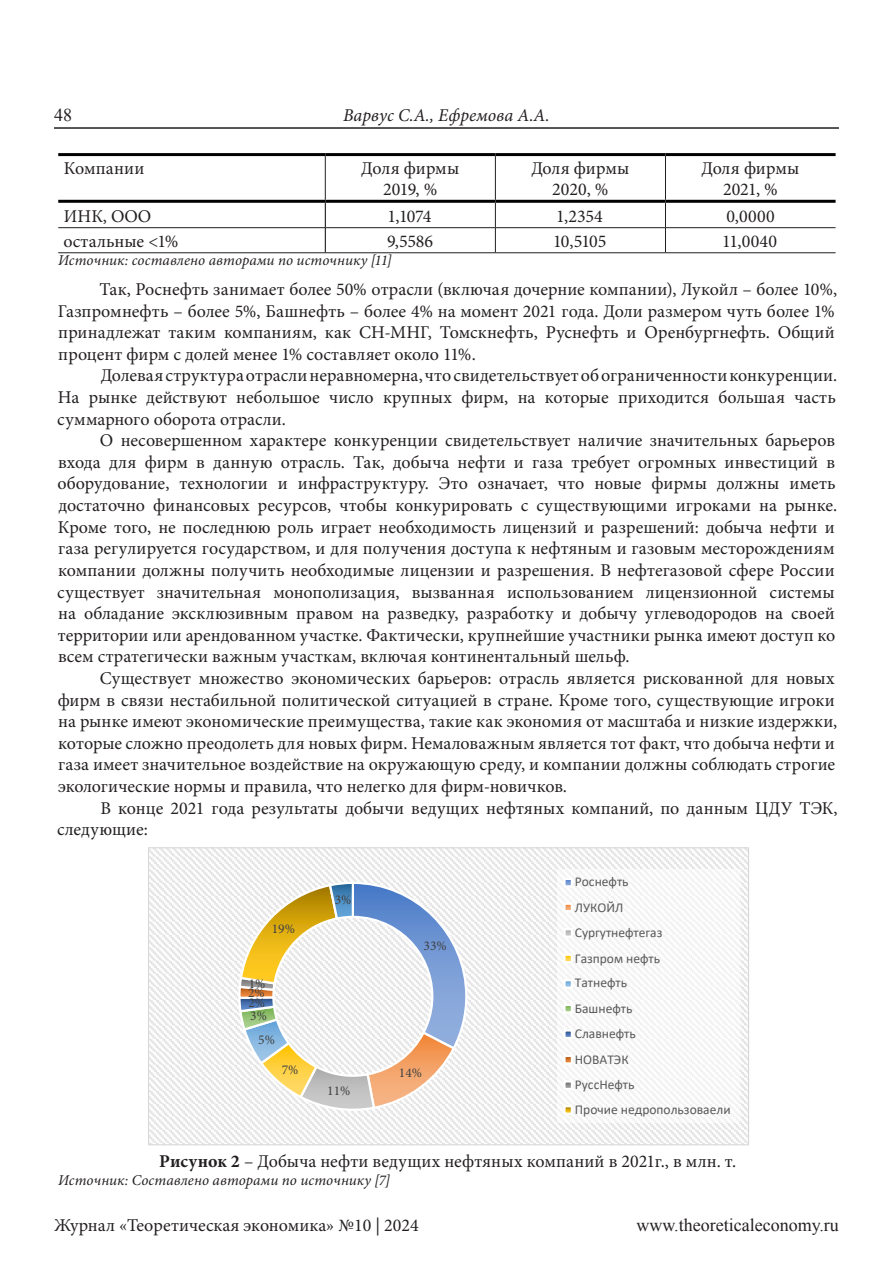
<style>
.page{position:relative;width:893px;height:1263px;background:#fff}
.page>*{position:absolute;margin:0;border:0;box-sizing:border-box;transform-origin:0 0}
.Стиль_абзаца_1{font:18px/21.6px "Minion Pro";letter-spacing:.005em;color:#231f20}
.Заголовок_рис{font:18px "Minion Pro";letter-spacing:.01em;color:#231f20}
.t1{font:18px "Times New Roman";color:#231f20}
.t2{font:italic 18px "Minion Pro";color:#231f20}
.источник{font:italic 15px "Minion Pro";letter-spacing:.005em;color:#231f20}
.t3{font:13.5px/25.3px "Calibri";color:#595959}
.t4{font:13.5px "Minion Pro";color:#404040}
.s1{font-weight:700}
</style>
<div class="page">
<hr style="left:54px;top:127px;width:785px;height:2px;background:#231f20">
<hr style="left:58px;top:153px;width:267px;height:3px;background:#000">
<hr style="left:325px;top:153px;width:170px;height:3px;background:#000">
<hr style="left:495px;top:153px;width:170px;height:3px;background:#000">
<hr style="left:665px;top:153px;width:171px;height:3px;background:#000">
<hr style="left:58px;top:200px;width:267px;height:3px;background:#000">
<hr style="left:325px;top:200px;width:170px;height:3px;background:#000">
<hr style="left:495px;top:200px;width:170px;height:3px;background:#000">
<hr style="left:665px;top:200px;width:171px;height:3px;background:#000">
<svg style="left:325px;top:203px;width:1px;height:49px"></svg>
<hr style="left:58px;top:227px;width:267px;height:1px;background:#231f20">
<hr style="left:325px;top:227px;width:170px;height:1px;background:#231f20">
<hr style="left:495px;top:227px;width:170px;height:1px;background:#231f20">
<svg style="left:495px;top:203px;width:1px;height:49px"></svg>
<hr style="left:665px;top:227px;width:171px;height:1px;background:#231f20">
<svg style="left:665px;top:203px;width:1px;height:49px"></svg>
<hr style="left:58px;top:252px;width:267px;height:1px;background:#231f20">
<hr style="left:325px;top:252px;width:170px;height:1px;background:#231f20">
<hr style="left:495px;top:252px;width:170px;height:1px;background:#231f20">
<hr style="left:665px;top:252px;width:171px;height:1px;background:#231f20">
<hr style="left:325px;top:156px;width:1px;height:44px;background:#231f20">
<hr style="left:495px;top:156px;width:1px;height:44px;background:#231f20">
<hr style="left:665px;top:156px;width:1px;height:44px;background:#231f20">
<div style="left:148px;top:848px;width:600px;height:297px;background:linear-gradient(to right,#f2f2f2,#f2f2f2)"></div>
<svg style="left:237px;top:881px;width:232px;height:231px"></svg>
<div style="left:557px;top:869px;width:183px;height:254px;background:#f8f8f8"></div>
<svg style="left:566px;top:881px;width:4px;height:3px"></svg>
<div style="left:563px;top:878px;width:10px;height:9px;border:2px solid #fff"></div>
<svg style="left:566px;top:905px;width:4px;height:4px"></svg>
<div style="left:563px;top:902px;width:10px;height:10px;border:2px solid #fff"></div>
<svg style="left:566px;top:931px;width:4px;height:4px"></svg>
<div style="left:563px;top:928px;width:10px;height:10px;border:2px solid #fff"></div>
<svg style="left:566px;top:956px;width:4px;height:4px"></svg>
<div style="left:563px;top:953px;width:10px;height:10px;border:2px solid #fff"></div>
<svg style="left:566px;top:982px;width:4px;height:4px"></svg>
<div style="left:563px;top:979px;width:10px;height:10px;border:2px solid #fff"></div>
<svg style="left:566px;top:1007px;width:4px;height:3px"></svg>
<div style="left:563px;top:1004px;width:10px;height:9px;border:2px solid #fff"></div>
<svg style="left:566px;top:1032px;width:4px;height:4px"></svg>
<div style="left:563px;top:1029px;width:10px;height:10px;border:2px solid #fff"></div>
<svg style="left:566px;top:1058px;width:4px;height:3px"></svg>
<div style="left:563px;top:1055px;width:10px;height:9px;border:2px solid #fff"></div>
<svg style="left:566px;top:1083px;width:4px;height:4px"></svg>
<div style="left:563px;top:1080px;width:10px;height:10px;border:2px solid #fff"></div>
<svg style="left:566px;top:1108px;width:4px;height:4px"></svg>
<div style="left:563px;top:1105px;width:10px;height:10px;border:2px solid #fff"></div>
<p class="t1" style="left:54px;top:102px;width:19px">48</p>
<p class="t2" style="left:343px;top:103px;width:208px">Варвус С.А., Ефремова А.А.</p>
<p class="Стиль_абзаца_1" style="left:64px;top:157px;width:82px">Компании</p>
<p class="Стиль_абзаца_1" style="left:361px;top:157px;width:100px">Доля фирмы</p>
<p class="Стиль_абзаца_1" style="left:383px;top:179px;width:56px">2019, %</p>
<p class="Стиль_абзаца_1" style="left:531px;top:157px;width:100px">Доля фирмы</p>
<p class="Стиль_абзаца_1" style="left:552px;top:179px;width:58px">2020, %</p>
<p class="Стиль_абзаца_1" style="left:701px;top:157px;width:100px">Доля фирмы</p>
<p class="Стиль_абзаца_1" style="left:723px;top:179px;width:56px">2021, %</p>
<p class="Стиль_абзаца_1" style="left:64px;top:205px;width:89px">ИНК, ООО</p>
<p class="Стиль_абзаца_1" style="left:387px;top:205px;width:45px">1,1074</p>
<p class="Стиль_абзаца_1" style="left:556px;top:205px;width:48px">1,2354</p>
<p class="Стиль_абзаца_1" style="left:726px;top:205px;width:50px">0,0000</p>
<p class="Стиль_абзаца_1" style="left:63px;top:230px;width:117px">остальные &lt;1%</p>
<p class="Стиль_абзаца_1" style="left:387px;top:230px;width:48px">9,5586</p>
<p class="Стиль_абзаца_1" style="left:553px;top:230px;width:55px">10,5105</p>
<p class="Стиль_абзаца_1" style="left:722px;top:230px;width:56px">11,0040</p>
<p class="источник" style="left:58px;top:250px;width:335px">Источник: составлено авторами по источнику [11]</p>
<p class="Стиль_абзаца_1" style="left:58px;top:279px;width:781px;text-indent:42px">Так, Роснефть занимает более 50% отрасли (включая дочерние компании), Лукойл – более 10%, Газпромнефть – более 5%, Башнефть – более 4% на момент 2021 года. Доли размером чуть более 1% принадлежат таким компаниям, как СН-МНГ, Томскнефть, Руснефть и Оренбургнефть. Общий процент фирм с долей менее 1% составляет около 11%.</p>
<p class="Стиль_абзаца_1" style="left:57px;top:365px;width:781px;text-align:justify;text-indent:43px">Долевая структура отрасли неравномерна, что свидетельствует об ограниченности конкуренции.<br>На рынке действуют небольшое число крупных фирм, на которые приходится большая часть суммарного оборота отрасли.</p>
<p class="Стиль_абзаца_1" style="left:57px;top:430px;width:781px;text-indent:43px">О несовершенном характере конкуренции свидетельствует наличие значительных барьеров входа для фирм в данную отрасль. Так, добыча нефти и газа требует огромных инвестиций в оборудование, технологии и инфраструктуру. Это означает, что новые фирмы должны иметь достаточно финансовых ресурсов, чтобы конкурировать с существующими игроками на рынке.<br>Кроме того, не последнюю роль играет необходимость лицензий и разрешений: добыча нефти и газа регулируется государством, и для получения доступа к нефтяным и газовым месторождениям компании должны получить необходимые лицензии и разрешения. В нефтегазовой сфере России существует значительная монополизация, вызванная использованием лицензионной системы на обладание эксклюзивным правом на разведку, разработку и добычу углеводородов на своей территории или арендованном участке. Фактически, крупнейшие участники рынка имеют доступ ко всем стратегически важным участкам, включая континентальный шельф.</p>
<p class="Стиль_абзаца_1" style="left:58px;top:667px;width:781px;text-indent:42px">Существует множество экономических барьеров: отрасль является рискованной для новых фирм в связи нестабильной политической ситуацией в стране. Кроме того, существующие игроки на рынке имеют экономические преимущества, такие как экономия от масштаба и низкие издержки, которые сложно преодолеть для новых фирм. Немаловажным является тот факт, что добыча нефти и газа имеет значительное воздействие на окружающую среду, и компании должны соблюдать строгие экологические нормы и правила, что нелегко для фирм-новичков.</p>
<p class="Стиль_абзаца_1" style="left:57px;top:797px;width:782px;text-indent:43px">В конце 2021 года результаты добычи ведущих нефтяных компаний, по данным ЦДУ ТЭК, следующие:</p>
<p class="t3" style="left:575px;top:868px;width:157px">Роснефть<br>ЛУКОЙЛ<br>Сургутнефтегаз<br>Газпром нефть<br>Татнефть<br>Башнефть<br>Славнефть<br>НОВАТЭК<br>РуссНефть<br>Прочие недропользоваели</p>
<p class="Заголовок_рис" style="left:159px;top:1149px;width:579px"><span class="s1">Рисунок 2</span> – Добыча нефти ведущих нефтяных компаний в 2021г., в млн. т.</p>
<p class="источник" style="left:58px;top:1170px;width:334px">Источник: Составлено авторами по источнику [7]</p>
<p class="t4" style="left:335px;top:891px;width:18px">3%</p>
<p class="t4" style="left:272px;top:920px;width:25px">19%</p>
<p class="t4" style="left:424px;top:936px;width:25px">33%</p>
<p class="t4" style="left:249px;top:975px;width:18px">1%</p>
<p class="t4" style="left:248px;top:984px;width:18px">2%</p>
<p class="t4" style="left:248px;top:993px;width:18px">2%</p>
<p class="t4" style="left:250px;top:1007px;width:18px">3%</p>
<p class="t4" style="left:258px;top:1030px;width:18px">5%</p>
<p class="t4" style="left:282px;top:1060px;width:18px">7%</p>
<p class="t4" style="left:399px;top:1064px;width:25px">14%</p>
<p class="t4" style="left:327px;top:1082px;width:25px">11%</p>
<p class="Стиль_абзаца_1" style="left:54px;top:1214px;width:366px">Журнал «Теоретическая экономика» №10 | 2024</p>
<p class="t1" style="left:636px;top:1213px;width:204px">www.theoreticaleconomy.ru</p>
</div>
